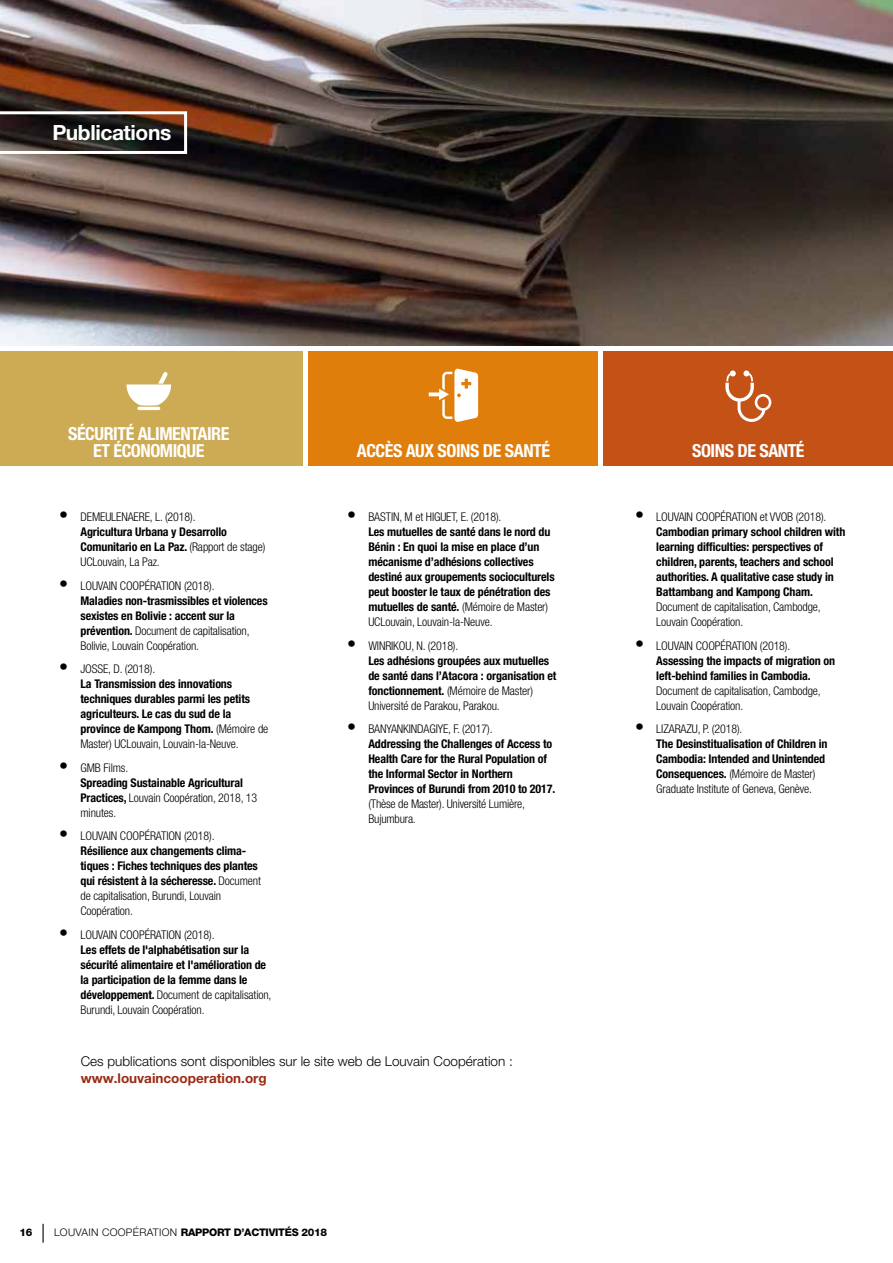
<style>
.page{position:relative;width:893px;height:1263px;background:#fff}
.page>*{position:absolute;margin:0;border:0;box-sizing:border-box;transform-origin:0 0}
.t1{font:700 21px "Helvetica Neue LT Pro";letter-spacing:-.02em;color:#fff}
.t2{font:700 condensed 18px/16.5px "Helvetica Neue LT Pro";letter-spacing:-.025em;color:#fff;text-align:center}
.t3{font:300 13.5px "Helvetica Neue LT Pro";color:#000}
.t4{font:700 13.5px "Helvetica Neue LT Pro";color:#9a2a15}
.t5{font:700 condensed 12px/15px "Helvetica Neue LT Pro";letter-spacing:-.01em;color:#000}
.t6{font:300 condensed 12px/15px "Helvetica Neue LT Pro";letter-spacing:-.01em;color:#000}
.t7{font:800 10.5px "Helvetica Neue LT Pro";letter-spacing:-.025em;color:#000}
.s1{font-size:18px}
.s2{font-weight:700}
.s3{font-weight:300;font-size:18px}
.s4{font-weight:300}
</style>
<div class="page">
<svg style="left:43px;top:1224px;width:1px;height:18px"></svg>
<div style="left:0;top:351px;width:303px;height:115px;background:#cdab54"></div>
<img style="left:0;top:0;width:893px;height:345px">
<svg style="left:0;top:111px;width:187px;height:43px"></svg>
<div style="left:309px;top:351px;width:289px;height:115px;background:#e07e0c"></div>
<div style="left:604px;top:351px;width:289px;height:115px;background:#c45217"></div>
<svg style="left:725px;top:370px;width:46px;height:52px"></svg>
<svg style="left:429px;top:369px;width:49px;height:53px"></svg>
<svg style="left:127px;top:372px;width:44px;height:38px"></svg>
<h1 class="t1" style="left:52px;top:120px;width:120px">Publications</h1>
<h2 class="t2" style="left:68px;top:425px;width:163px">SÉCURITÉ ALIMENTAIRE<br>ET ÉCONOMIQUE</h2>
<p class="t6" style="left:81px;top:509px;width:186px;text-indent:-21px"><span class="s1">•</span> DEMEULENAERE, L. (2018).<br><span class="s2">Agricultura Urbana y Desarrollo<br>Comunitario en La Paz.</span> (Rapport de stage)<br>UCLouvain, La Paz.</p>
<p class="t6" style="left:81px;top:578px;width:189px;text-indent:-21px"><span class="s1">•</span> LOUVAIN COOPÉRATION (2018).<br><span class="s2">Maladies non-trasmissibles et violences sexistes en Bolivie : accent sur la prévention.</span> Document de capitalisation, Bolivie, Louvain Coopération.</p>
<p class="t5" style="left:81px;top:661px;width:189px;text-indent:-21px"><span class="s3">•</span> <span class="s4">JOSSE, D. (2018).<br></span>La Transmission des innovations techniques durables parmi les petits agriculteurs. Le cas du sud de la province de Kampong Thom. <span class="s4">(Mémoire de Master) UCLouvain, Louvain-la-Neuve.</span></p>
<p class="t6" style="left:81px;top:760px;width:178px;text-indent:-21px"><span class="s1">•</span> GMB Films.<br><span class="s2">Spreading Sustainable Agricultural<br>Practices,</span> Louvain Coopération, 2018, 13 minutes.</p>
<p class="t5" style="left:81px;top:828px;width:182px;text-indent:-21px"><span class="s3">•</span> <span class="s4">LOUVAIN COOPÉRATION (2018).<br></span>Résilience aux changements clima&shy;tiques : Fiches techniques des plantes qui résistent à la sécheresse. <span class="s4">Document de capitalisation, Burundi, Louvain<br>Coopération.</span></p>
<p class="t5" style="left:81px;top:927px;width:193px;text-indent:-21px"><span class="s3">•</span> <span class="s4">LOUVAIN COOPÉRATION (2018).<br></span>Les effets de l'alphabétisation sur la sécurité alimentaire et l'amélioration de la participation de la femme dans le développement. <span class="s4">Document de capitalisation, Burundi, Louvain Coopération.</span></p>
<h2 class="t2" style="left:357px;top:442px;width:195px">ACCÈS AUX SOINS DE SANTÉ</h2>
<h2 class="t2" style="left:692px;top:442px;width:114px">SOINS DE SANTÉ</h2>
<p class="t5" style="left:368px;top:509px;width:188px;text-indent:-21px"><span class="s3">•</span> <span class="s4">BASTIN, M et HIGUET, E. (2018).<br></span>Les mutuelles de santé dans le nord du Bénin : En quoi la mise en place d’un mécanisme d’adhésions collectives destiné aux groupements socioculturels peut booster le taux de pénétration des mutuelles de santé. <span class="s4">(Mémoire de Master)<br>UCLouvain, Louvain-la-Neuve.</span></p>
<p class="t5" style="left:368px;top:638px;width:190px;text-indent:-21px"><span class="s3">•</span> <span class="s4">WINRIKOU, N. (2018).<br></span>Les adhésions groupées aux mutuelles de santé dans l’Atacora : organisation et fonctionnement. <span class="s4">(Mémoire de Master)<br>Université de Parakou, Parakou.</span></p>
<p class="t5" style="left:368px;top:721px;width:189px;text-indent:-21px"><span class="s3">•</span> <span class="s4">BANYANKINDAGIYE, F. (2017).<br></span>Addressing the Challenges of Access to Health Care for the Rural Population of the Informal Sector in Northern Provinces of Burundi from 2010 to 2017.</p>
<p class="t6" style="left:368px;top:796px;width:158px">(Thèse de Master). Université Lumière,<br>Bujumbura.</p>
<p class="t5" style="left:656px;top:509px;width:191px;text-indent:-21px"><span class="s3">•</span> <span class="s4">LOUVAIN COOPÉRATION et VVOB (2018).<br></span>Cambodian primary school children with learning difficulties: perspectives of children, parents, teachers and school authorities. A qualitative case study in Battambang and Kampong Cham.</p>
<p class="t6" style="left:656px;top:599px;width:166px">Document de capitalisation, Cambodge,<br>Louvain Coopération.</p>
<p class="t5" style="left:656px;top:638px;width:180px;text-indent:-21px"><span class="s3">•</span> <span class="s4">LOUVAIN COOPÉRATION (2018).<br></span>Assessing the impacts of migration on left-behind families in Cambodia.</p>
<p class="t6" style="left:656px;top:683px;width:166px">Document de capitalisation, Cambodge,<br>Louvain Coopération.</p>
<p class="t5" style="left:656px;top:721px;width:173px;text-indent:-21px"><span class="s3">•</span> <span class="s4">LIZARAZU, P. (2018).<br></span>The Desinstitualisation of Children in Cambodia: Intended and Unintended Consequences. <span class="s4">(Mémoire de Master)<br>Graduate Institute of Geneva, Genève.</span></p>
<p class="t3" style="left:81px;top:1053px;width:434px">Ces publications sont disponibles sur le site web de Louvain Coopération :</p>
<p class="t4" style="left:81px;top:1069px;width:187px">www.louvaincooperation.org</p>
<p class="t7" style="left:20px;top:1225px;width:14px">16</p>
<p class="t7" style="left:54px;top:1225px;width:275px"><span class="s4">LOUVAIN COOPÉRATION</span> RAPPORT D’ACTIVITÉS 2018</p>
</div>
